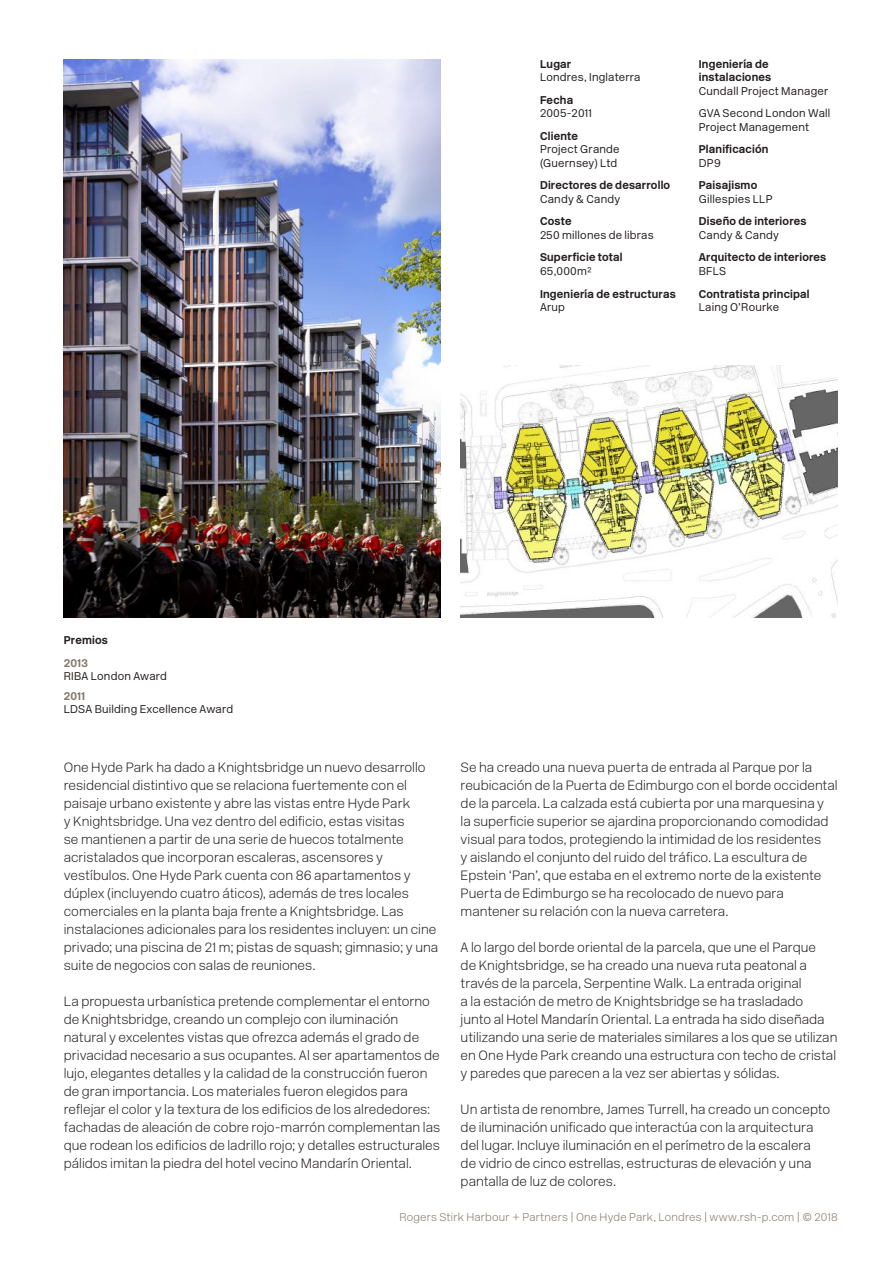
<style>
.page{position:relative;width:893px;height:1263px;background:#fff}
.page>*{position:absolute;margin:0;border:0;box-sizing:border-box;transform-origin:0 0}
.t1{font:13.5px/18px "New Rail Alphabet White";color:#241f1f}
.t2{font:300 11.25px/13.5px "New Rail Alphabet";letter-spacing:.02em;color:#241f1f}
.t3{font:700 11.25px/13.5px "New Rail Alphabet";letter-spacing:.02em;color:#241f1f}
.t4{font:11.25px "New Rail Alphabet White";letter-spacing:.02em;color:#84776b}
.t5{font:700 11.25px "New Rail Alphabet";letter-spacing:.015em;color:#84776b}
</style>
<div class="page">
<img style="left:64px;top:60px;width:377px;height:558px">
<img style="left:461px;top:366px;width:377px;height:252px">
<p class="t3" style="left:540px;top:57px;width:33px">Lugar</p>
<p class="t2" style="left:540px;top:71px;width:102px">Londres, Inglaterra</p>
<p class="t3" style="left:540px;top:93px;width:35px">Fecha</p>
<p class="t2" style="left:540px;top:107px;width:53px">2005-2011</p>
<p class="t3" style="left:540px;top:129px;width:39px">Cliente</p>
<p class="t2" style="left:540px;top:143px;width:81px">Project Grande (Guernsey) Ltd</p>
<p class="t3" style="left:540px;top:179px;width:132px">Directores de desarrollo</p>
<p class="t2" style="left:540px;top:192px;width:82px">Candy &amp; Candy</p>
<p class="t3" style="left:540px;top:215px;width:33px">Coste</p>
<p class="t2" style="left:540px;top:228px;width:115px">250 millones de libras</p>
<p class="t3" style="left:540px;top:251px;width:84px">Superficie total</p>
<p class="t2" style="left:540px;top:264px;width:53px">65,000m²</p>
<p class="t3" style="left:540px;top:287px;width:137px">Ingeniería de estructuras</p>
<p class="t2" style="left:540px;top:300px;width:27px">Arup</p>
<p class="t3" style="left:699px;top:57px;width:74px">Ingeniería de instalaciones</p>
<p class="t2" style="left:699px;top:80px;width:133px;line-height:22.5px">Cundall Project Manager<br>GVA Second London Wall</p>
<p class="t2" style="left:699px;top:120px;width:112px">Project Management</p>
<p class="t3" style="left:699px;top:143px;width:71px">Planificación</p>
<p class="t2" style="left:699px;top:156px;width:24px">DP9</p>
<p class="t3" style="left:699px;top:179px;width:60px">Paisajismo</p>
<p class="t2" style="left:699px;top:192px;width:75px">Gillespies LLP</p>
<p class="t3" style="left:699px;top:215px;width:109px">Diseño de interiores</p>
<p class="t2" style="left:699px;top:228px;width:82px">Candy &amp; Candy</p>
<p class="t3" style="left:699px;top:251px;width:129px">Arquitecto de interiores</p>
<p class="t2" style="left:699px;top:264px;width:29px">BFLS</p>
<p class="t3" style="left:699px;top:287px;width:112px">Contratista principal</p>
<p class="t2" style="left:699px;top:300px;width:82px">Laing O’Rourke</p>
<p class="t3" style="left:64px;top:633px;width:46px">Premios</p>
<p class="t5" style="left:64px;top:655px;width:26px">2013</p>
<p class="t2" style="left:64px;top:669px;width:105px">RIBA London Award</p>
<p class="t5" style="left:64px;top:688px;width:23px">2011</p>
<p class="t2" style="left:64px;top:702px;width:171px">LDSA Building Excellence Award</p>
<p class="t1" style="left:64px;top:758px;width:376px">One Hyde Park ha dado a Knightsbridge un nuevo desarrollo residencial distintivo que se relaciona fuertemente con el paisaje urbano existente y abre las vistas entre Hyde Park<br>y Knightsbridge. Una vez dentro del edificio, estas visitas<br>se mantienen a partir de una serie de huecos totalmente acristalados que incorporan escaleras, ascensores y vestíbulos. One Hyde Park cuenta con 86 apartamentos y dúplex (incluyendo cuatro áticos), además de tres locales comerciales en la planta baja frente a Knightsbridge. Las instalaciones adicionales para los residentes incluyen: un cine privado; una piscina de 21 m; pistas de squash; gimnasio; y una suite de negocios con salas de reuniones.</p>
<p class="t1" style="left:64px;top:992px;width:378px">La propuesta urbanística pretende complementar el entorno de Knightsbridge, creando un complejo con iluminación natural y excelentes vistas que ofrezca además el grado de privacidad necesario a sus ocupantes. Al ser apartamentos de lujo, elegantes detalles y la calidad de la construcción fueron de gran importancia. Los materiales fueron elegidos para reflejar el color y la textura de los edificios de los alrededores: fachadas de aleación de cobre rojo-marrón complementan las que rodean los edificios de ladrillo rojo; y detalles estructurales pálidos imitan la piedra del hotel vecino Mandarín Oriental.</p>
<p class="t1" style="left:461px;top:758px;width:379px">Se ha creado una nueva puerta de entrada al Parque por la reubicación de la Puerta de Edimburgo con el borde occidental de la parcela. La calzada está cubierta por una marquesina y la superficie superior se ajardina proporcionando comodidad visual para todos, protegiendo la intimidad de los residentes<br>y aislando el conjunto del ruido del tráfico. La escultura de Epstein ‘Pan’, que estaba en el extremo norte de la existente Puerta de Edimburgo se ha recolocado de nuevo para mantener su relación con la nueva carretera.</p>
<p class="t1" style="left:461px;top:938px;width:378px">A lo largo del borde oriental de la parcela, que une el Parque<br>de Knightsbridge, se ha creado una nueva ruta peatonal a través de la parcela, Serpentine Walk. La entrada original<br>a la estación de metro de Knightsbridge se ha trasladado<br>junto al Hotel Mandarín Oriental. La entrada ha sido diseñada utilizando una serie de materiales similares a los que se utilizan en One Hyde Park creando una estructura con techo de cristal y paredes que parecen a la vez ser abiertas y sólidas.</p>
<p class="t1" style="left:461px;top:1100px;width:371px">Un artista de renombre, James Turrell, ha creado un concepto de iluminación unificado que interactúa con la arquitectura del lugar. Incluye iluminación en el perímetro de la escalera<br>de vidrio de cinco estrellas, estructuras de elevación y una pantalla de luz de colores.</p>
<p class="t4" style="left:399px;top:1209px;width:440px">Rogers Stirk Harbour + Partners | One Hyde Park, Londres | www.rsh-p.com | © 2018</p>
</div>
